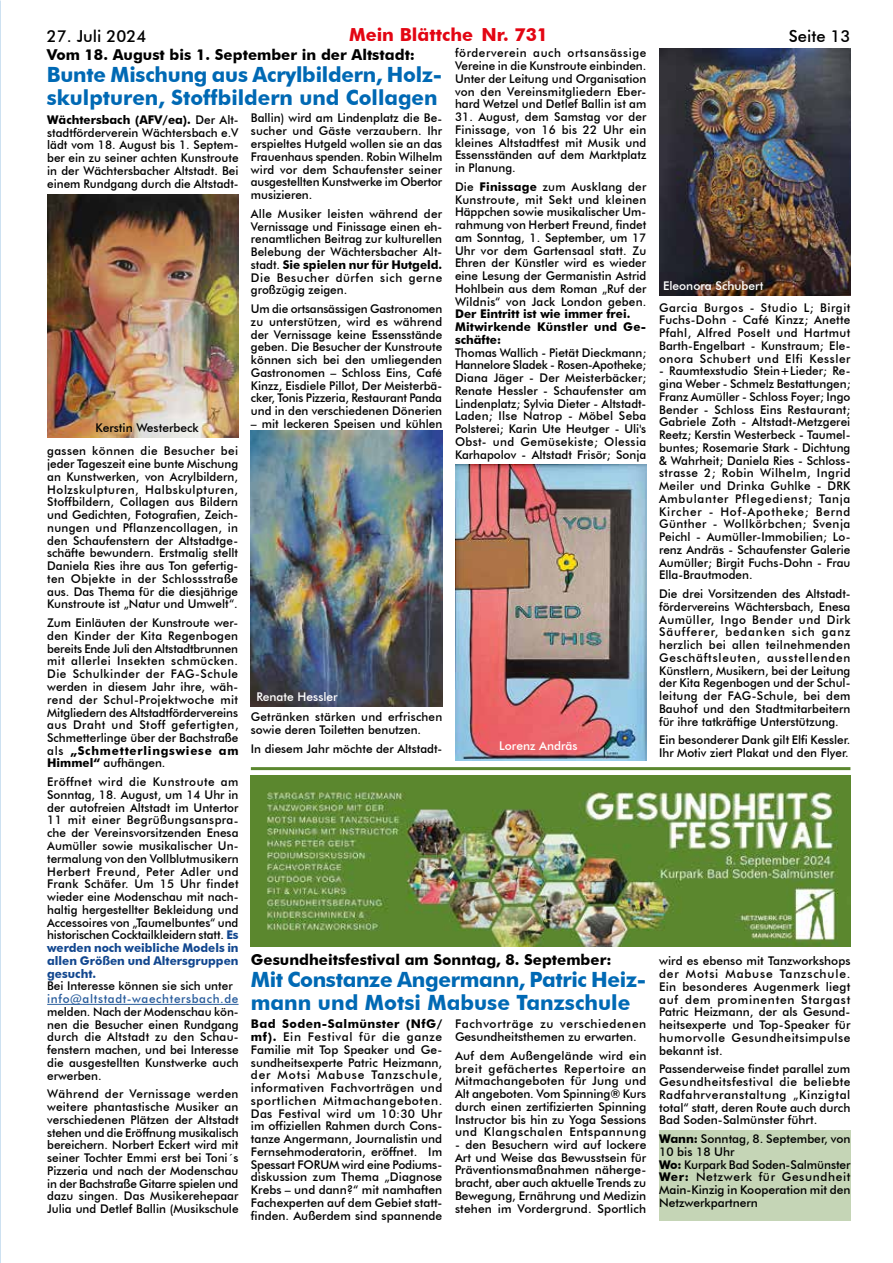
<style>
.page{position:relative;width:893px;height:1263px;background:#fff}
.page>*{position:absolute;margin:0;border:0;box-sizing:border-box;transform-origin:0 0}
.t1{font:700 21px/22.5px "Futura BT";letter-spacing:-.01em;color:#0069b4}
.t2{font:700 18px "Futura BT";color:#e30613}
.t3{font:500 16.5px "Futura BT";color:#000}
.t4{font:700 15px "Futura BT";color:#000}
.t5{font:500 12px/12.8px "Futura BT";color:#000;text-align:justify}
.t6{font:700 12px/12.8px "Futura BT";color:#000}
.t7{font:500 12px/12.8px "Futura BT";letter-spacing:.025em;color:#000}
.t8{font:500 12px "Futura BT";color:#fff}
.t9{font:500 12px "Futura BT";letter-spacing:.055em;color:#275b9b}
.s1{font-weight:700}
.s2{font-weight:700;color:#12478f}
</style>
<div class="page">
<div style="left:659px;top:1130px;width:191px;height:90px;background:#c5d5b6"></div>
<img style="left:251px;top:775px;width:599px;height:171px">
<hr style="left:47px;top:1004px;width:192px;height:1px;background:#275b9b">
<hr style="left:251px;top:767px;width:599px;height:3px;background:#5b872f">
<img style="left:47px;top:194px;width:192px;height:244px">
<img style="left:251px;top:431px;width:191px;height:275px">
<img style="left:659px;top:48px;width:191px;height:248px">
<img style="left:455px;top:464px;width:191px;height:296px">
<h3 class="t3" style="left:47px;top:26px;width:101px">27. Juli 2024</h3>
<h2 class="t2" style="left:349px;top:24px;width:201px">Mein Blättche Nr. 731</h2>
<h3 class="t3" style="left:789px;top:26px;width:63px">Seite 13</h3>
<p class="t5" style="left:455px;top:47px;width:193px">förderverein auch ortsansässige Vereine in die Kunstroute einbinden.<br>Unter der Leitung und Organisation von den Vereinsmitgliedern Eber&shy;hard Wetzel und Detlef Ballin ist am</p>
<p class="t5" style="left:455px;top:110px;width:193px">31. August, dem Samstag vor der Finissage, von 16 bis 22 Uhr ein kleines Altstadtfest mit Musik und Essensständen auf dem Marktplatz in Planung.</p>
<p class="t5" style="left:455px;top:180px;width:193px">Die <span class="s1">Finissage</span> zum Ausklang der Kunstroute, mit Sekt und kleinen Häppchen sowie musikalischer Um&shy;rahmung von Herbert Freund, findet am Sonntag, 1. September, um 17<br>Uhr vor dem Gartensaal statt. Zu Ehren der Künstler wird es wieder eine Lesung der Germanistin Astrid Hohlbein aus dem Roman „Ruf der Wildnis“ von Jack London geben.</p>
<p class="t6" style="left:455px;top:308px;width:193px">Der Eintritt ist wie immer frei.<br>Mitwirkende Künstler und Ge&shy;schäfte:</p>
<p class="t5" style="left:455px;top:346px;width:193px">Thomas Wallich - Pietät Dieckmann; Hannelore Sladek - Rosen-Apotheke; Diana Jäger - Der Meisterbäcker; Renate Hessler - Schaufenster am Lindenplatz; Sylvia Dieter - Altstadt-Laden; Ilse Natrop - Möbel Seba Polsterei; Karin Ute Heutger - Uli's Obst- und Gemüsekiste; Olessia Karhapolov - Altstadt Frisör; Sonja</p>
<p class="t4" style="left:47px;top:45px;width:370px">Vom 18. August bis 1. September in der Altstadt:</p>
<h1 class="t1" style="left:47px;top:63px;width:397px">Bunte Mischung aus Acrylbildern, Holz&shy;skulpturen, Stoffbildern und Collagen</h1>
<p class="t5" style="left:251px;top:112px;width:193px">Ballin) wird am Lindenplatz die Be&shy;sucher und Gäste verzaubern. Ihr erspieltes Hutgeld wollen sie an das Frauenhaus spenden. Robin Wilhelm wird vor dem Schaufenster seiner ausgestellten Kunstwerke im Obertor musizieren.</p>
<p class="t5" style="left:251px;top:207px;width:193px">Alle Musiker leisten während der Vernissage und Finissage einen eh&shy;renamtlichen Beitrag zur kulturellen Belebung der Wächtersbacher Alt&shy;stadt. <span class="s1">Sie spielen nur für Hutgeld.<br></span>Die Besucher dürfen sich gerne großzügig zeigen.</p>
<p class="t5" style="left:251px;top:302px;width:193px">Um die ortsansässigen Gastronomen zu unterstützen, wird es während der Vernissage keine Essensstände geben. Die Besucher der Kunstroute können sich bei den umliegenden Gastronomen – Schloss Eins, Café Kinzz, Eisdiele Pillot, Der Meisterbä&shy;cker, Tonis Pizzeria, Restaurant Panda und in den verschiedenen Dönerien</p>
<p class="t5" style="left:251px;top:417px;width:193px">– mit leckeren Speisen und kühlen</p>
<p class="t5" style="left:47px;top:113px;width:193px"><span class="s1">Wächtersbach (AFV/ea).</span> Der Alt&shy;stadtförderverein Wächtersbach e.V lädt vom 18. August bis 1. Septem&shy;ber ein zu seiner achten Kunstroute in der Wächtersbacher Altstadt. Bei einem Rundgang durch die Altstadt-</p>
<p class="t5" style="left:95px;top:422px;width:105px">Kerstin Westerbeck</p>
<p class="t5" style="left:47px;top:445px;width:192px">gassen können die Besucher bei jeder Tageszeit eine bunte Mischung an Kunstwerken, von Acrylbildern, Holzskulpturen, Halbskulpturen, Stoffbildern, Collagen aus Bildern und Gedichten, Fotografien, Zeich&shy;nungen und Pflanzencollagen, in den Schaufenstern der Altstadtge&shy;schäfte bewundern. Erstmalig stellt Daniela Ries ihre aus Ton gefertig&shy;ten Objekte in der Schlossstraße aus. Das Thema für die diesjährige Kunstroute ist „Natur und Umwelt“.</p>
<p class="t5" style="left:47px;top:616px;width:193px">Zum Einläuten der Kunstroute wer&shy;den Kinder der Kita Regenbogen bereits Ende Juli den Altstadtbrunnen mit allerlei Insekten schmücken.<br>Die Schulkinder der FAG-Schule werden in diesem Jahr ihre, wäh&shy;rend der Schul-Projektwoche mit Mitgliedern des Altstadtfördervereins aus Draht und Stoff gefertigten, Schmetterlinge über der Bachstraße als <span class="s1">„Schmetterlingswiese am Himmel“</span> aufhängen.</p>
<p class="t5" style="left:47px;top:775px;width:193px">Eröffnet wird die Kunstroute am Sonntag, 18. August, um 14 Uhr in der autofreien Altstadt im Untertor 11 mit einer Begrüßungsanspra&shy;che der Vereinsvorsitzenden Enesa Aumüller sowie musikalischer Un&shy;termalung von den Vollblutmusikern Herbert Freund, Peter Adler und Frank Schäfer. Um 15 Uhr findet wieder eine Modenschau mit nach&shy;haltig hergestellter Bekleidung und Accessoires von „Taumelbuntes“ und historischen Cocktailkleidern statt. <span class="s2">Es werden noch weibliche Models in allen Größen und Altersgruppen gesucht.</span></p>
<p class="t5" style="left:47px;top:979px;width:187px">Bei Interesse können sie sich unter</p>
<p class="t9" style="left:47px;top:991px;width:193px">info@altstadt-waechtersbach.de</p>
<p class="t5" style="left:47px;top:1005px;width:193px">melden. Nach der Modenschau kön&shy;nen die Besucher einen Rundgang durch die Altstadt zu den Schau&shy;fenstern machen, und bei Interesse die ausgestellten Kunstwerke auch erwerben.</p>
<p class="t5" style="left:47px;top:1087px;width:193px">Während der Vernissage werden weitere phantastische Musiker an verschiedenen Plätzen der Altstadt stehen und die Eröffnung musikalisch bereichern. Norbert Eckert wird mit seiner Tochter Emmi erst bei Toni´s Pizzeria und nach der Modenschau in der Bachstraße Gitarre spielen und dazu singen. Das Musikerehepaar Julia und Detlef Ballin (Musikschule</p>
<p class="t8" style="left:256px;top:689px;width:83px">Renate Hessler</p>
<p class="t5" style="left:251px;top:710px;width:193px">Getränken stärken und erfrischen sowie deren Toiletten benutzen.</p>
<p class="t5" style="left:251px;top:742px;width:193px">In diesem Jahr möchte der Altstadt-</p>
<p class="t8" style="left:499px;top:738px;width:80px">Lorenz Andräs</p>
<p class="t4" style="left:251px;top:950px;width:362px">Gesundheitsfestival am Sonntag, 8. September:</p>
<h1 class="t1" style="left:251px;top:968px;width:397px">Mit Constanze Angermann, Patric Heiz&shy;mann und Motsi Mabuse Tanzschule</h1>
<p class="t5" style="left:251px;top:1018px;width:193px"><span class="s1">Bad Soden-Salmünster (NfG/ mf).</span> Ein Festival für die ganze Familie mit Top Speaker und Ge&shy;sundheitsexperte Patric Heizmann, der Motsi Mabuse Tanzschule, informativen Fachvorträgen und sportlichen Mitmachangeboten.<br>Das Festival wird um 10:30 Uhr im offiziellen Rahmen durch Cons&shy;tanze Angermann, Journalistin und Fernsehmoderatorin, eröffnet. Im Spessart FORUM wird eine Podiums&shy;diskussion zum Thema „Diagnose Krebs – und dann?“ mit namhaften Fachexperten auf dem Gebiet statt&shy;finden. Außerdem sind spannende</p>
<p class="t7" style="left:455px;top:1017px;width:193px">Fachvorträge zu verschiedenen<br>Gesundheitsthemen zu erwarten.</p>
<p class="t5" style="left:455px;top:1049px;width:193px">Auf dem Außengelände wird ein breit gefächertes Repertoire an Mitmachangeboten für Jung und Alt angeboten. Vom Spinning® Kurs durch einen zertifizierten Spinning Instructor bis hin zu Yoga Sessions und Klangschalen Entspannung</p>
<p class="t5" style="left:455px;top:1138px;width:193px">- den Besuchern wird auf lockere Art und Weise das Bewusstsein für Präventionsmaßnahmen näherge&shy;bracht, aber auch aktuelle Trends zu Bewegung, Ernährung und Medizin stehen im Vordergrund. Sportlich</p>
<p class="t8" style="left:663px;top:279px;width:102px">Eleonora Schubert</p>
<p class="t5" style="left:659px;top:301px;width:193px">Garcia Burgos - Studio L; Birgit Fuchs-Dohn - Café Kinzz; Anette Pfahl, Alfred Poselt und Hartmut Barth-Engelbart - Kunstraum; Ele&shy;onora Schubert und Elfi Kessler</p>
<p class="t5" style="left:659px;top:365px;width:193px">- Raumtexstudio Stein+Lieder; Re&shy;gina Weber - Schmelz Bestattungen; Franz Aumüller - Schloss Foyer; Ingo Bender - Schloss Eins Restaurant; Gabriele Zoth - Altstadt-Metzgerei Reetz; Kerstin Westerbeck - Taumel&shy;buntes; Rosemarie Stark - Dichtung &amp; Wahrheit; Daniela Ries - Schloss&shy;strasse 2; Robin Wilhelm, Ingrid Meiler und Drinka Guhlke - DRK Ambulanter Pflegedienst; Tanja Kircher - Hof-Apotheke; Bernd Günther - Wollkörbchen; Svenja Peichl - Aumüller-Immobilien; Lo&shy;renz Andräs - Schaufenster Galerie Aumüller; Birgit Fuchs-Dohn - Frau Ella-Brautmoden.</p>
<p class="t5" style="left:659px;top:587px;width:193px">Die drei Vorsitzenden des Altstadt&shy;fördervereins Wächtersbach, Enesa Aumüller, Ingo Bender und Dirk Säufferer, bedanken sich ganz herzlich bei allen teilnehmenden Geschäftsleuten, ausstellenden Künstlern, Musikern, bei der Leitung der Kita Regenbogen und der Schul&shy;leitung der FAG-Schule, bei dem Bauhof und den Stadtmitarbeitern für ihre tatkräftige Unterstützung.</p>
<p class="t5" style="left:659px;top:734px;width:193px">Ein besonderer Dank gilt Elfi Kessler.<br>Ihr Motiv ziert Plakat und den Flyer.</p>
<p class="t5" style="left:659px;top:955px;width:193px">wird es ebenso mit Tanzworkshops der Motsi Mabuse Tanzschule.<br>Ein besonderes Augenmerk liegt auf dem prominenten Stargast Patric Heizmann, der als Gesund&shy;heitsexperte und Top-Speaker für humorvolle Gesundheitsimpulse bekannt ist.</p>
<p class="t5" style="left:659px;top:1063px;width:193px">Passenderweise findet parallel zum Gesundheitsfestival die beliebte Radfahrveranstaltung „Kinzigtal total“ statt, deren Route auch durch Bad Soden-Salmünster führt.</p>
<p class="t5" style="left:659px;top:1132px;width:193px;text-align:left"><span class="s1">Wann:</span> Sonntag, 8. September, von<br>10 bis 18 Uhr<br><span class="s1">Wo:</span> Kurpark Bad Soden-Salmünster<br><span class="s1">Wer:</span> Netzwerk für Gesundheit<br>Main-Kinzig in Kooperation mit den<br>Netzwerkpartnern</p>
</div>
